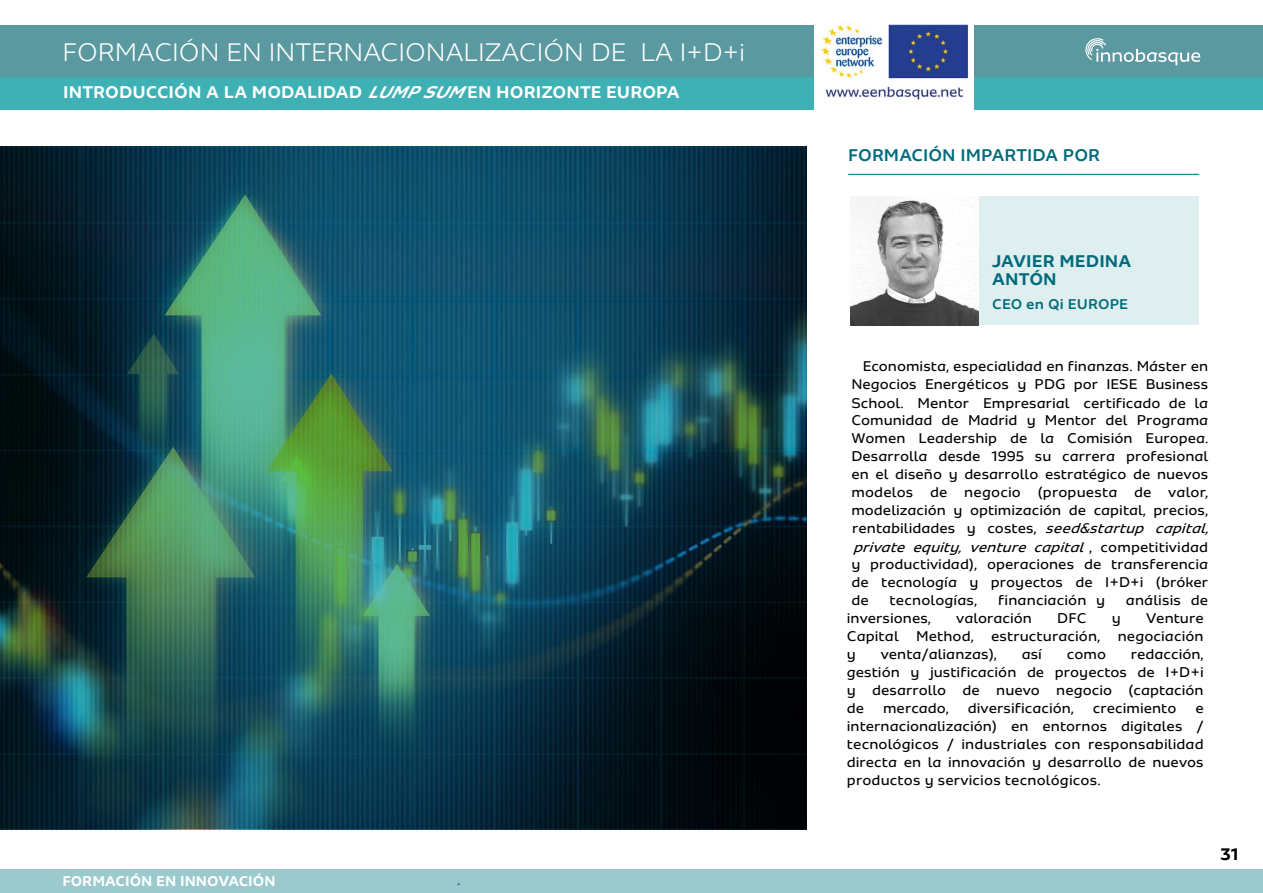
<style>
.page{position:relative;width:1263px;height:893px;background:#fff}
.page>*{position:absolute;margin:0;border:0;box-sizing:border-box;transform-origin:0 0}
.t1{font:300 27px "Sua";color:#fff}
.t2{font:700 18px "Sua";letter-spacing:.005em;color:#fff}
.t3{font:500 18px "Sua";letter-spacing:.005em;color:#006b7b}
.t4{font:700 18px/18px "Sua";letter-spacing:.005em;color:#006b7b}
.t5{font:700 18px "Sua";color:#000}
.t6{font:15px/18px "Sua";color:#000;text-align:justify}
.t7{font:700 15px "Sua";color:#fff}
.t8{font:500 15px "Sua";letter-spacing:.01em;color:#006b7b}
.t9{font:500 15px "Sua";color:#037db4}
.s1{font-style:italic}
</style>
<div class="page">
<div style="left:0;top:26px;width:1263px;height:52px;background:#5b99a0"></div>
<svg style="left:1085px;top:38px;width:115px;height:27px"></svg>
<div style="left:0;top:870px;width:1263px;height:23px;background:#9ccacc"></div>
<div style="left:0;top:77px;width:1263px;height:32px;background:#3fb1b5"></div>
<hr style="left:848px;top:174px;width:351px;height:1px;background:#006b7b">
<div style="left:960px;top:197px;width:239px;height:128px;background:#dfeeef"></div>
<img style="left:0;top:147px;width:806px;height:682px">
<img style="left:850px;top:197px;width:129px;height:128px">
<img style="left:815px;top:24px;width:159px;height:80px">
<div style="left:815px;top:104px;width:159px;height:7px;background:#fff"></div>
<h1 class="t1" style="left:63px;top:38px;width:684px">FORMACIÓN EN INTERNACIONALIZACIÓN DE LA I+D+i</h1>
<p class="t2" style="left:63px;top:82px;width:618px">INTRODUCCIÓN A LA MODALIDAD <span class="s1">LUMPSUM</span>EN HORIZONTE EUROPA</p>
<p class="t7" style="left:63px;top:872px;width:215px">FORMACIÓN EN INNOVACIÓN</p>
<p class="t9" style="left:457px;top:871px;width:5px">.</p>
<p class="t3" style="left:848px;top:145px;width:253px">FORMACIÓN IMPARTIDA POR</p>
<p class="t4" style="left:992px;top:252px;width:141px">JAVIER MEDINA<br>ANTÓN</p>
<p class="t8" style="left:992px;top:296px;width:137px">CEO en Qi EUROPE</p>
<p class="t6" style="left:851px;top:357px;width:364px;text-align:left;text-indent:11px">Economista, especialidad en finanzas. Máster en Negocios Energéticos y PDG por IESE Business School. Mentor Empresarial certificado de la Comunidad de Madrid y Mentor del Programa Women Leadership de la Comisión Europea.<br>Desarrolla desde 1995 su carrera profesional en el diseño y desarrollo estratégico de nuevos modelos de negocio (propuesta de valor, modelización y optimización de capital, precios, rentabilidades y costes, <span class="s1">seed&amp;startup capital, private equity, venture capital</span> , c o m p e t i t i v i d a d y productividad), operaciones de transferencia de tecnología y proyectos de I+D+i (bróker de</p>
<p class="t6" style="left:890px;top:591px;width:89px">tecnologías,</p>
<p class="t6" style="left:998px;top:591px;width:109px">financiación y</p>
<p class="t6" style="left:1126px;top:591px;width:84px">análisis de</p>
<p class="t6" style="left:847px;top:609px;width:86px">inversiones,</p>
<p class="t6" style="left:956px;top:609px;width:77px">valoración</p>
<p class="t6" style="left:1057px;top:609px;width:31px">DFC</p>
<p class="t6" style="left:1112px;top:609px;width:11px">y</p>
<p class="t6" style="left:847px;top:609px;width:358px;text-indent:299px">Venture Capital Method, estructuración, negociación y</p>
<p class="t6" style="left:881px;top:645px;width:118px">venta/alianzas),</p>
<p class="t6" style="left:1022px;top:645px;width:22px">así</p>
<p class="t6" style="left:1067px;top:645px;width:41px">como</p>
<p class="t6" style="left:847px;top:645px;width:358px;text-indent:284px">redacción, gestión y justificación de proyectos de I+D+i y desarrollo de nuevo negocio (captación de</p>
<p class="t6" style="left:883px;top:699px;width:67px">mercado,</p>
<p class="t6" style="left:968px;top:699px;width:108px">diversificación,</p>
<p class="t6" style="left:1093px;top:699px;width:85px">crecimiento</p>
<p class="t6" style="left:847px;top:699px;width:358px;text-indent:348px">e internacionalización) en entornos digitales / tecnológicos / industriales con responsabilidad directa en la innovación y desarrollo de nuevos productos y servicios tecnológicos.</p>
<p class="t5" style="left:1220px;top:843px;width:20px">31</p>
</div>
